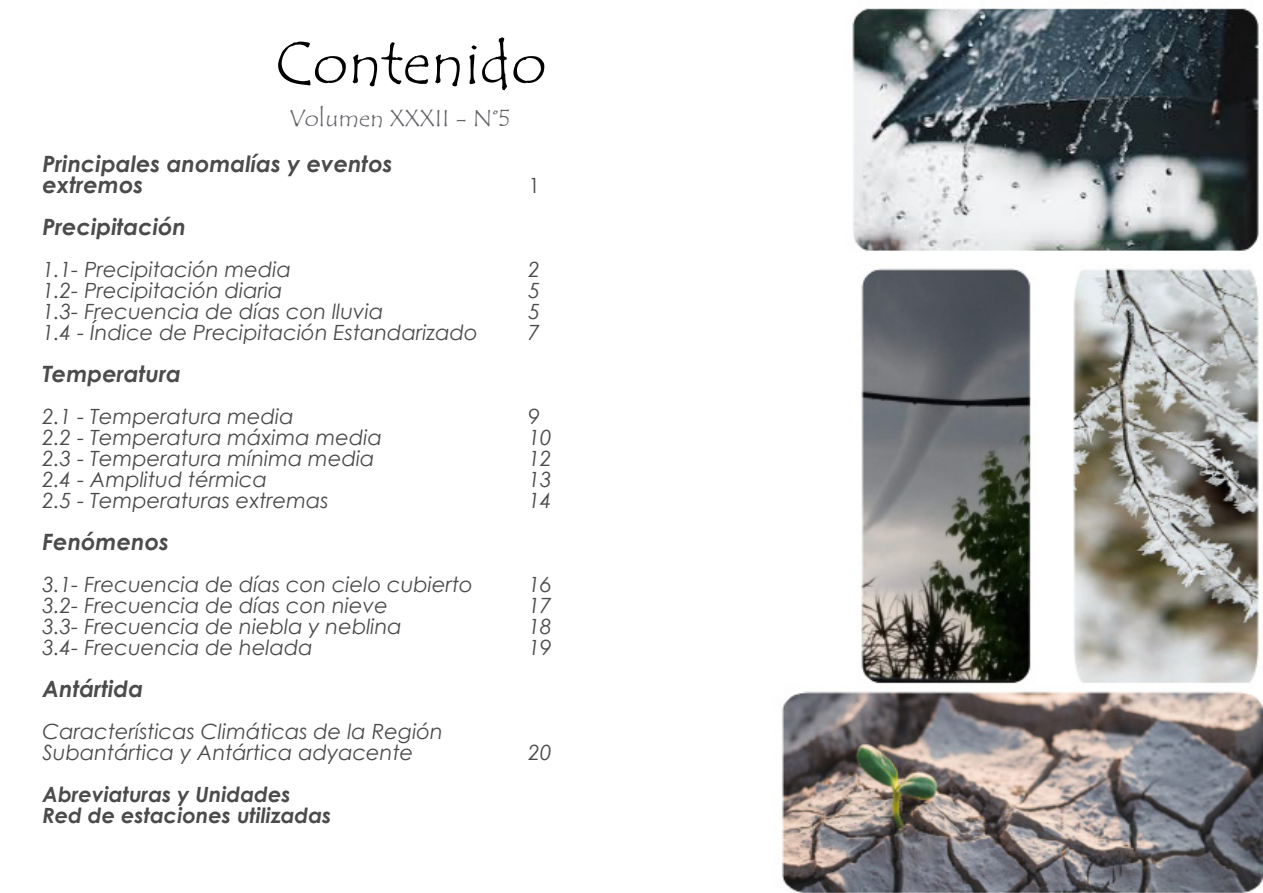
<style>
.page{position:relative;width:1263px;height:893px;background:#fff}
.page>*{position:absolute;margin:0;border:0;box-sizing:border-box;transform-origin:0 0}
.t1{font:60px "Tempus Sans ITC";color:#000}
.t2{font:24px "Tempus Sans ITC";color:#626368}
.t3{font:italic 700 22.5px "Century Gothic";color:#4c4b4b}
.t4{font:italic 21px "Century Gothic";color:#4c4b4b}
.t5{font:italic 700 21px "Century Gothic";color:#4c4b4b}
.t6{font:21px "Century Gothic";color:#4c4b4b}
</style>
<div class="page">
<img style="left:781px;top:8px;width:482px;height:885px">
<h1 class="t1" style="left:275px;top:25px;width:272px">Contenido</h1>
<p class="t2" style="left:289px;top:102px;width:223px">Volumen XXXII - N°5</p>
<p class="t3" style="left:43px;top:147px;width:352px">Principales anomalías y eventos</p>
<p class="t3" style="left:43px;top:168px;width:102px">extremos</p>
<p class="t6" style="left:529px;top:171px;width:13px">1</p>
<p class="t3" style="left:43px;top:210px;width:145px">Precipitación</p>
<p class="t4" style="left:43px;top:255px;width:250px">1.1- Precipitación media</p>
<p class="t4" style="left:529px;top:255px;width:13px">2</p>
<p class="t4" style="left:43px;top:276px;width:242px">1.2- Precipitación diaria</p>
<p class="t4" style="left:529px;top:276px;width:13px">5</p>
<p class="t4" style="left:43px;top:297px;width:342px">1.3- Frecuencia de días con lluvia</p>
<p class="t4" style="left:529px;top:297px;width:13px">5</p>
<p class="t4" style="left:43px;top:318px;width:437px">1.4 - Índice de Precipitación Estandarizado</p>
<p class="t4" style="left:529px;top:318px;width:13px">7</p>
<p class="t3" style="left:43px;top:357px;width:140px">Temperatura</p>
<p class="t4" style="left:43px;top:402px;width:253px">2.1 - Temperatura media</p>
<p class="t4" style="left:529px;top:402px;width:13px">9</p>
<p class="t4" style="left:43px;top:423px;width:341px">2.2 - Temperatura máxima media</p>
<p class="t4" style="left:529px;top:423px;width:25px">10</p>
<p class="t4" style="left:43px;top:444px;width:334px">2.3 - Temperatura mínima media</p>
<p class="t4" style="left:529px;top:444px;width:25px">12</p>
<p class="t4" style="left:43px;top:465px;width:226px">2.4 - Amplitud térmica</p>
<p class="t4" style="left:529px;top:465px;width:25px">13</p>
<p class="t4" style="left:43px;top:486px;width:288px">2.5 - Temperaturas extremas</p>
<p class="t4" style="left:529px;top:486px;width:25px">14</p>
<p class="t3" style="left:43px;top:525px;width:128px">Fenómenos</p>
<p class="t4" style="left:43px;top:570px;width:432px">3.1- Frecuencia de días con cielo cubierto</p>
<p class="t4" style="left:529px;top:570px;width:25px">16</p>
<p class="t4" style="left:43px;top:591px;width:347px">3.2- Frecuencia de días con nieve</p>
<p class="t4" style="left:529px;top:591px;width:25px">17</p>
<p class="t4" style="left:43px;top:612px;width:361px">3.3- Frecuencia de niebla y neblina</p>
<p class="t4" style="left:529px;top:612px;width:25px">18</p>
<p class="t4" style="left:43px;top:633px;width:272px">3.4- Frecuencia de helada</p>
<p class="t4" style="left:529px;top:633px;width:25px">19</p>
<p class="t3" style="left:43px;top:672px;width:102px">Antártida</p>
<p class="t4" style="left:43px;top:717px;width:402px">Características Climáticas de la Región</p>
<p class="t4" style="left:43px;top:738px;width:372px">Subantártica y Antártica adyacente</p>
<p class="t4" style="left:529px;top:738px;width:25px">20</p>
<p class="t5" style="left:43px;top:779px;width:250px">Abreviaturas y Unidades</p>
<p class="t5" style="left:43px;top:800px;width:290px">Red de estaciones utilizadas</p>
</div>
